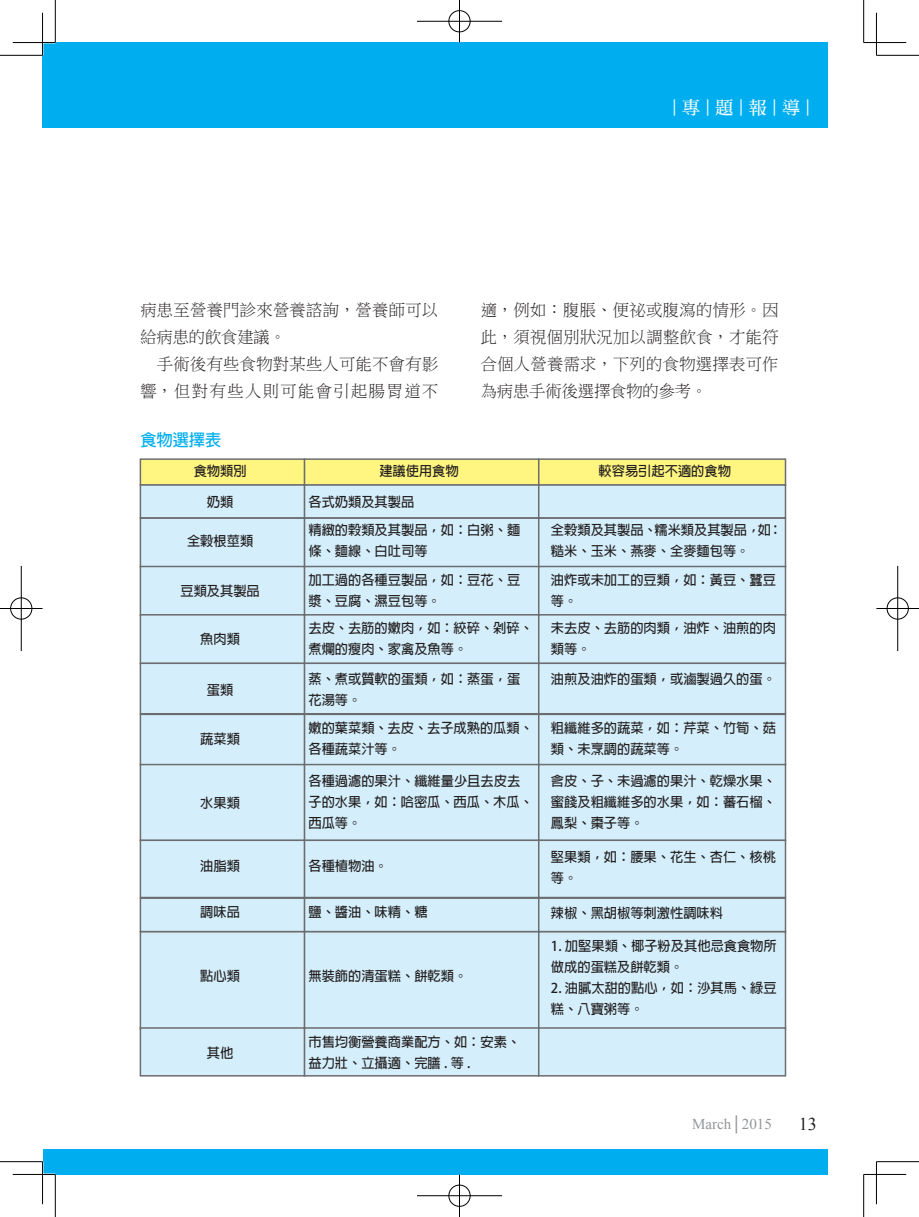
<style>
.page{position:relative;width:919px;height:1217px;background:#fff}
.page>*{position:absolute;margin:0;border:0;box-sizing:border-box;transform-origin:0 0}
.t1{font:18px "DF Ming Std W7";color:#fff}
.t2{font:18px "Times New Roman";color:#231f20}
.t3{font:16.5px/27px "Ming Li U";letter-spacing:.025em;color:#231f20}
.t4{font:700 16.5px "Adobe Fan Heiti Std";color:#00aeef}
.t5{font:15px "Times New Roman";color:#939598}
.t6{font:700 13.5px/21px "Adobe Fan Heiti Std";color:#231f20}
</style>
<div class="page">
<div style="left:140px;top:458px;width:165px;height:27px;background:#fff681;border:2px solid #6c6d70"></div>
<div style="left:140px;top:484px;width:165px;height:34px;background:#d4effb;border:2px solid #6c6d70"></div>
<div style="left:140px;top:517px;width:165px;height:50px;background:#d4effb;border:2px solid #6c6d70"></div>
<div style="left:140px;top:565px;width:165px;height:50px;background:#d4effb;border:2px solid #6c6d70"></div>
<div style="left:140px;top:614px;width:165px;height:50px;background:#d4effb;border:2px solid #6c6d70"></div>
<div style="left:140px;top:662px;width:165px;height:52px;background:#d4effb;border:2px solid #6c6d70"></div>
<div style="left:140px;top:713px;width:165px;height:52px;background:#d4effb;border:2px solid #6c6d70"></div>
<div style="left:140px;top:763px;width:165px;height:78px;background:#d4effb;border:2px solid #6c6d70"></div>
<div style="left:140px;top:839px;width:165px;height:59px;background:#d4effb;border:2px solid #6c6d70"></div>
<div style="left:140px;top:897px;width:165px;height:35px;background:#d4effb;border:2px solid #6c6d70"></div>
<div style="left:140px;top:930px;width:165px;height:99px;background:#d4effb;border:2px solid #6c6d70"></div>
<div style="left:140px;top:1026px;width:165px;height:50px;background:#d4effb;border:2px solid #6c6d70"></div>
<div style="left:304px;top:458px;width:235px;height:27px;background:#fff681;border:2px solid #6c6d70"></div>
<div style="left:304px;top:484px;width:235px;height:34px;background:#d4effb;border:2px solid #6c6d70"></div>
<div style="left:304px;top:517px;width:235px;height:50px;background:#d4effb;border:2px solid #6c6d70"></div>
<div style="left:304px;top:565px;width:235px;height:50px;background:#d4effb;border:2px solid #6c6d70"></div>
<div style="left:304px;top:614px;width:235px;height:50px;background:#d4effb;border:2px solid #6c6d70"></div>
<div style="left:304px;top:662px;width:235px;height:52px;background:#d4effb;border:2px solid #6c6d70"></div>
<div style="left:304px;top:713px;width:235px;height:52px;background:#d4effb;border:2px solid #6c6d70"></div>
<div style="left:304px;top:763px;width:235px;height:78px;background:#d4effb;border:2px solid #6c6d70"></div>
<div style="left:304px;top:839px;width:235px;height:59px;background:#d4effb;border:2px solid #6c6d70"></div>
<div style="left:304px;top:897px;width:235px;height:35px;background:#d4effb;border:2px solid #6c6d70"></div>
<div style="left:304px;top:930px;width:235px;height:99px;background:#d4effb;border:2px solid #6c6d70"></div>
<div style="left:304px;top:1026px;width:235px;height:50px;background:#d4effb;border:2px solid #6c6d70"></div>
<div style="left:538px;top:458px;width:248px;height:27px;background:#fff681;border:2px solid #6c6d70"></div>
<div style="left:538px;top:484px;width:248px;height:34px;background:#d4effb;border:2px solid #6c6d70"></div>
<div style="left:538px;top:517px;width:248px;height:50px;background:#d4effb;border:2px solid #6c6d70"></div>
<div style="left:538px;top:565px;width:248px;height:50px;background:#d4effb;border:2px solid #6c6d70"></div>
<div style="left:538px;top:614px;width:248px;height:50px;background:#d4effb;border:2px solid #6c6d70"></div>
<div style="left:538px;top:662px;width:248px;height:52px;background:#d4effb;border:2px solid #6c6d70"></div>
<div style="left:538px;top:713px;width:248px;height:52px;background:#d4effb;border:2px solid #6c6d70"></div>
<div style="left:538px;top:763px;width:248px;height:78px;background:#d4effb;border:2px solid #6c6d70"></div>
<div style="left:538px;top:839px;width:248px;height:59px;background:#d4effb;border:2px solid #6c6d70"></div>
<div style="left:538px;top:897px;width:248px;height:35px;background:#d4effb;border:2px solid #6c6d70"></div>
<div style="left:538px;top:930px;width:248px;height:99px;background:#d4effb;border:2px solid #6c6d70"></div>
<div style="left:538px;top:1026px;width:248px;height:50px;background:#d4effb;border:2px solid #6c6d70"></div>
<div style="left:43px;top:43px;width:784px;height:85px;background:#00aeef"></div>
<div style="left:43px;top:1148px;width:784px;height:26px;background:#00aeef"></div>
<hr style="left:0;top:55px;width:43px;height:1px;background:#000">
<hr style="left:876px;top:55px;width:42px;height:1px;background:#000">
<hr style="left:0;top:1161px;width:43px;height:1px;background:#000">
<hr style="left:876px;top:1161px;width:42px;height:1px;background:#000">
<hr style="left:55px;top:0;width:1px;height:43px;background:#000">
<hr style="left:55px;top:1174px;width:1px;height:42px;background:#000">
<hr style="left:863px;top:0;width:1px;height:43px;background:#000">
<hr style="left:863px;top:1174px;width:1px;height:42px;background:#000">
<hr style="left:13px;top:42px;width:42px;height:1px;background:#000">
<hr style="left:863px;top:42px;width:43px;height:1px;background:#000">
<hr style="left:13px;top:1173px;width:42px;height:1px;background:#000">
<hr style="left:863px;top:1173px;width:43px;height:1px;background:#000">
<hr style="left:42px;top:13px;width:1px;height:42px;background:#000">
<hr style="left:42px;top:1161px;width:1px;height:42px;background:#000">
<hr style="left:876px;top:13px;width:1px;height:42px;background:#000">
<hr style="left:876px;top:1161px;width:1px;height:42px;background:#000">
<div style="left:448px;top:10px;width:23px;height:23px;border:2px solid #fff;border-radius:50%"></div>
<hr style="left:417px;top:20px;width:85px;height:2px;background:#fff">
<hr style="left:458px;top:0;width:2px;height:43px;background:#fff">
<div style="left:448px;top:10px;width:22px;height:22px;border:1px solid #000;border-radius:50%"></div>
<hr style="left:417px;top:21px;width:85px;height:1px;background:#000">
<hr style="left:459px;top:0;width:1px;height:43px;background:#000">
<div style="left:448px;top:1183px;width:23px;height:23px;border:2px solid #fff;border-radius:50%"></div>
<hr style="left:417px;top:1194px;width:85px;height:2px;background:#fff">
<hr style="left:458px;top:1174px;width:2px;height:42px;background:#fff">
<div style="left:448px;top:1184px;width:22px;height:22px;border:1px solid #000;border-radius:50%"></div>
<hr style="left:417px;top:1195px;width:85px;height:1px;background:#000">
<hr style="left:459px;top:1174px;width:1px;height:42px;background:#000">
<div style="left:10px;top:596px;width:23px;height:24px;border:2px solid #fff;border-radius:50%"></div>
<hr style="left:0;top:607px;width:43px;height:2px;background:#fff">
<hr style="left:20px;top:566px;width:2px;height:85px;background:#fff">
<div style="left:10px;top:597px;width:22px;height:22px;border:1px solid #000;border-radius:50%"></div>
<hr style="left:0;top:608px;width:43px;height:1px;background:#000">
<hr style="left:21px;top:566px;width:1px;height:85px;background:#000">
<div style="left:886px;top:596px;width:23px;height:24px;border:2px solid #fff;border-radius:50%"></div>
<hr style="left:876px;top:607px;width:42px;height:2px;background:#fff">
<hr style="left:896px;top:566px;width:2px;height:85px;background:#fff">
<div style="left:886px;top:597px;width:22px;height:22px;border:1px solid #000;border-radius:50%"></div>
<hr style="left:876px;top:608px;width:42px;height:1px;background:#000">
<hr style="left:897px;top:566px;width:1px;height:85px;background:#000">
<h1 class="t1" style="left:665px;top:97px;width:153px">︱專︱題︱報︱導︱</h1>
<p class="t3" style="left:140px;top:297px;width:299px">病患至營養門診來營養諮詢，營養師可以給病患的飲食建議。</p>
<p class="t3" style="left:140px;top:351px;width:299px">　手術後有些食物對某些人可能不會有影響，但對有些人則可能會引起腸胃道不</p>
<p class="t3" style="left:480px;top:297px;width:299px;text-align:justify">適，例如：腹脹、便祕或腹瀉的情形。因此，須視個別狀況加以調整飲食，才能符合個人營養需求，下列的食物選擇表可作為病患手術後選擇食物的參考。</p>
<p class="t4" style="left:140px;top:430px;width:82px">食物選擇表</p>
<p class="t6" style="left:194px;top:460px;width:54px">食物類別</p>
<p class="t6" style="left:207px;top:491px;width:28px">奶類</p>
<p class="t6" style="left:187px;top:530px;width:68px">全穀根莖類</p>
<p class="t6" style="left:180px;top:580px;width:81px">豆類及其製品</p>
<p class="t6" style="left:200px;top:628px;width:41px">魚肉類</p>
<p class="t6" style="left:207px;top:679px;width:28px">蛋類</p>
<p class="t6" style="left:200px;top:728px;width:41px">蔬菜類</p>
<p class="t6" style="left:200px;top:792px;width:41px">水果類</p>
<p class="t6" style="left:200px;top:856px;width:41px">油脂類</p>
<p class="t6" style="left:200px;top:901px;width:41px">調味品</p>
<p class="t6" style="left:200px;top:965px;width:41px">點心類</p>
<p class="t6" style="left:207px;top:1042px;width:28px">其他</p>
<p class="t6" style="left:379px;top:460px;width:81px">建議使用食物</p>
<p class="t6" style="left:308px;top:491px;width:107px">各式奶類及其製品</p>
<p class="t6" style="left:308px;top:520px;width:213px">精緻的榖類及其製品，如：白粥、麵條、麵線、白吐司等</p>
<p class="t6" style="left:308px;top:570px;width:213px">加工過的各種豆製品，如：豆花、豆漿、豆腐、濕豆包等。</p>
<p class="t6" style="left:308px;top:618px;width:226px">去皮、去筋的嫩肉，如：絞碎、剁碎、煮爛的瘦肉、家禽及魚等。</p>
<p class="t6" style="left:308px;top:669px;width:213px">蒸、煮或質軟的蛋類，如：蒸蛋，蛋花湯等。</p>
<p class="t6" style="left:308px;top:717px;width:226px">嫩的葉菜類、去皮、去子成熟的瓜類、各種蔬菜汁等。</p>
<p class="t6" style="left:308px;top:771px;width:226px">各種過濾的果汁、纖維量少且去皮去子的水果，如：哈密瓜、西瓜、木瓜、西瓜等。</p>
<p class="t6" style="left:308px;top:856px;width:81px">各種植物油。</p>
<p class="t6" style="left:308px;top:901px;width:121px">鹽、醬油、味精、糖</p>
<p class="t6" style="left:308px;top:965px;width:160px">無裝飾的清蛋糕、餅乾類。</p>
<p class="t6" style="left:308px;top:1031px;width:213px">市售均衡營養商業配方、如：安素、益力壯、立攝適、完膳 . 等 .</p>
<p class="t6" style="left:598px;top:460px;width:134px">較容易引起不適的食物</p>
<p class="t6" style="left:551px;top:520px;width:232px">全榖類及其製品、糯米類及其製品，如：糙米、玉米、燕麥、全麥麵包等。</p>
<p class="t6" style="left:551px;top:570px;width:226px">油炸或未加工的豆類，如：黃豆、蠶豆等。</p>
<p class="t6" style="left:551px;top:618px;width:226px">未去皮、去筋的肉類，油炸、油煎的肉類等。</p>
<p class="t6" style="left:551px;top:669px;width:226px">油煎及油炸的蛋類，或滷製過久的蛋。</p>
<p class="t6" style="left:551px;top:717px;width:226px">粗纖維多的蔬菜，如：芹菜、竹筍、菇類、未烹調的蔬菜等。</p>
<p class="t6" style="left:551px;top:771px;width:226px;text-align:justify">含皮、子、未過濾的果汁、乾燥水果、蜜餞及粗纖維多的水果，如：蕃石榴、鳳梨、棗子等。</p>
<p class="t6" style="left:551px;top:846px;width:226px">堅果類，如：腰果、花生、杏仁、核桃等。</p>
<p class="t6" style="left:551px;top:902px;width:173px">辣椒、黑胡椒等刺激性調味料</p>
<p class="t6" style="left:551px;top:935px;width:227px">1. 加堅果類、椰子粉及其他忌食食物所做成的蛋糕及餅乾類。</p>
<p class="t6" style="left:551px;top:977px;width:227px">2. 油膩太甜的點心，如：沙其馬、綠豆糕、八寶粥等。</p>
<p class="t5" style="left:692px;top:1113px;width:81px">March│2015</p>
<h1 class="t2" style="left:798px;top:1111px;width:19px">13</h1>
</div>
